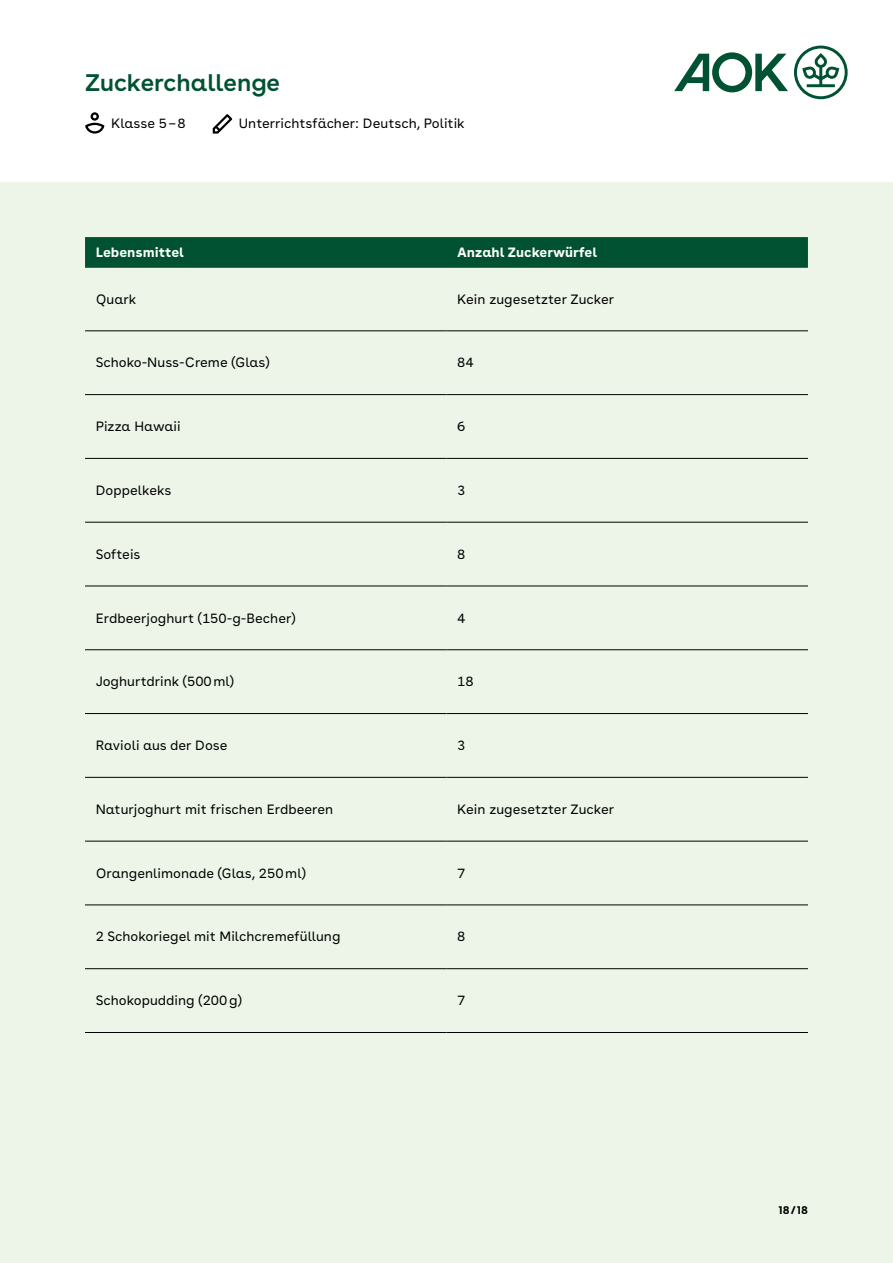
<style>
.page{position:relative;width:893px;height:1263px;background:#fff}
.page>*{position:absolute;margin:0;border:0;box-sizing:border-box;transform-origin:0 0}
.t1{font:600 24px "AOK Buenos Aires";color:#005232}
.t2{font:13.5px "AOK Buenos Aires Text";color:#000}
.t3{font:700 13.5px "AOK Buenos Aires Text";color:#fff}
.t4{font:700 11.25px "AOK Buenos Aires Text";color:#000}
</style>
<div class="page">
<div style="left:0;top:182px;width:893px;height:1081px;background:#edf5e9"></div>
<div style="left:85px;top:237px;width:723px;height:31px;background:#005232"></div>
<hr style="left:85px;top:331px;width:361px;height:1px;background:#000">
<hr style="left:446px;top:331px;width:362px;height:1px;background:#000">
<hr style="left:85px;top:394px;width:361px;height:1px;background:#000">
<hr style="left:446px;top:394px;width:362px;height:1px;background:#000">
<hr style="left:85px;top:458px;width:361px;height:1px;background:#000">
<hr style="left:446px;top:458px;width:362px;height:1px;background:#000">
<hr style="left:85px;top:522px;width:361px;height:1px;background:#000">
<hr style="left:446px;top:522px;width:362px;height:1px;background:#000">
<hr style="left:85px;top:586px;width:361px;height:1px;background:#000">
<hr style="left:446px;top:586px;width:362px;height:1px;background:#000">
<hr style="left:85px;top:649px;width:361px;height:1px;background:#000">
<hr style="left:446px;top:649px;width:362px;height:1px;background:#000">
<hr style="left:85px;top:713px;width:361px;height:1px;background:#000">
<hr style="left:446px;top:713px;width:362px;height:1px;background:#000">
<hr style="left:85px;top:777px;width:361px;height:1px;background:#000">
<hr style="left:446px;top:777px;width:362px;height:1px;background:#000">
<hr style="left:85px;top:841px;width:361px;height:1px;background:#000">
<hr style="left:446px;top:841px;width:362px;height:1px;background:#000">
<hr style="left:85px;top:905px;width:361px;height:1px;background:#000">
<hr style="left:446px;top:905px;width:362px;height:1px;background:#000">
<hr style="left:85px;top:968px;width:361px;height:1px;background:#000">
<hr style="left:446px;top:968px;width:362px;height:1px;background:#000">
<hr style="left:85px;top:1032px;width:361px;height:1px;background:#000">
<hr style="left:446px;top:1032px;width:362px;height:1px;background:#000">
<svg style="left:674px;top:46px;width:174px;height:53px"></svg>
<svg style="left:85px;top:112px;width:19px;height:22px"></svg>
<svg style="left:213px;top:114px;width:19px;height:20px"></svg>
<h1 class="t1" style="left:85px;top:63px;width:196px">Zuckerchallenge</h1>
<p class="t2" style="left:111px;top:112px;width:76px">Klasse 5–8</p>
<p class="t2" style="left:239px;top:112px;width:227px">Unterrichtsfächer: Deutsch, Politik</p>
<p class="t3" style="left:96px;top:241px;width:90px">Lebensmittel</p>
<p class="t3" style="left:457px;top:241px;width:141px">Anzahl Zuckerwürfel</p>
<p class="t2" style="left:96px;top:288px;width:42px">Quark</p>
<p class="t2" style="left:457px;top:288px;width:159px">Kein zugesetzter Zucker</p>
<p class="t2" style="left:96px;top:352px;width:175px">Schoko-Nuss-Creme (Glas)</p>
<p class="t2" style="left:457px;top:352px;width:18px">84</p>
<p class="t2" style="left:96px;top:415px;width:86px">Pizza Hawaii</p>
<p class="t2" style="left:457px;top:415px;width:10px">6</p>
<p class="t2" style="left:96px;top:479px;width:77px">Doppelkeks</p>
<p class="t2" style="left:457px;top:479px;width:10px">3</p>
<p class="t2" style="left:96px;top:543px;width:46px">Softeis</p>
<p class="t2" style="left:457px;top:543px;width:10px">8</p>
<p class="t2" style="left:96px;top:607px;width:201px">Erdbeerjoghurt (150-g-Becher)</p>
<p class="t2" style="left:457px;top:607px;width:10px">4</p>
<p class="t2" style="left:96px;top:671px;width:140px">Joghurtdrink (500ml)</p>
<p class="t2" style="left:457px;top:671px;width:18px">18</p>
<p class="t2" style="left:96px;top:734px;width:133px">Ravioli aus der Dose</p>
<p class="t2" style="left:457px;top:734px;width:10px">3</p>
<p class="t2" style="left:96px;top:798px;width:239px">Naturjoghurt mit frischen Erdbeeren</p>
<p class="t2" style="left:457px;top:798px;width:159px">Kein zugesetzter Zucker</p>
<p class="t2" style="left:96px;top:862px;width:212px">Orangenlimonade (Glas, 250ml)</p>
<p class="t2" style="left:457px;top:862px;width:10px">7</p>
<p class="t2" style="left:96px;top:926px;width:246px">2 Schokoriegel mit Milchcremefüllung</p>
<p class="t2" style="left:457px;top:926px;width:10px">8</p>
<p class="t2" style="left:96px;top:989px;width:148px">Schokopudding (200g)</p>
<p class="t2" style="left:457px;top:989px;width:10px">7</p>
<p class="t4" style="left:778px;top:1200px;width:31px">18/18</p>
</div>
